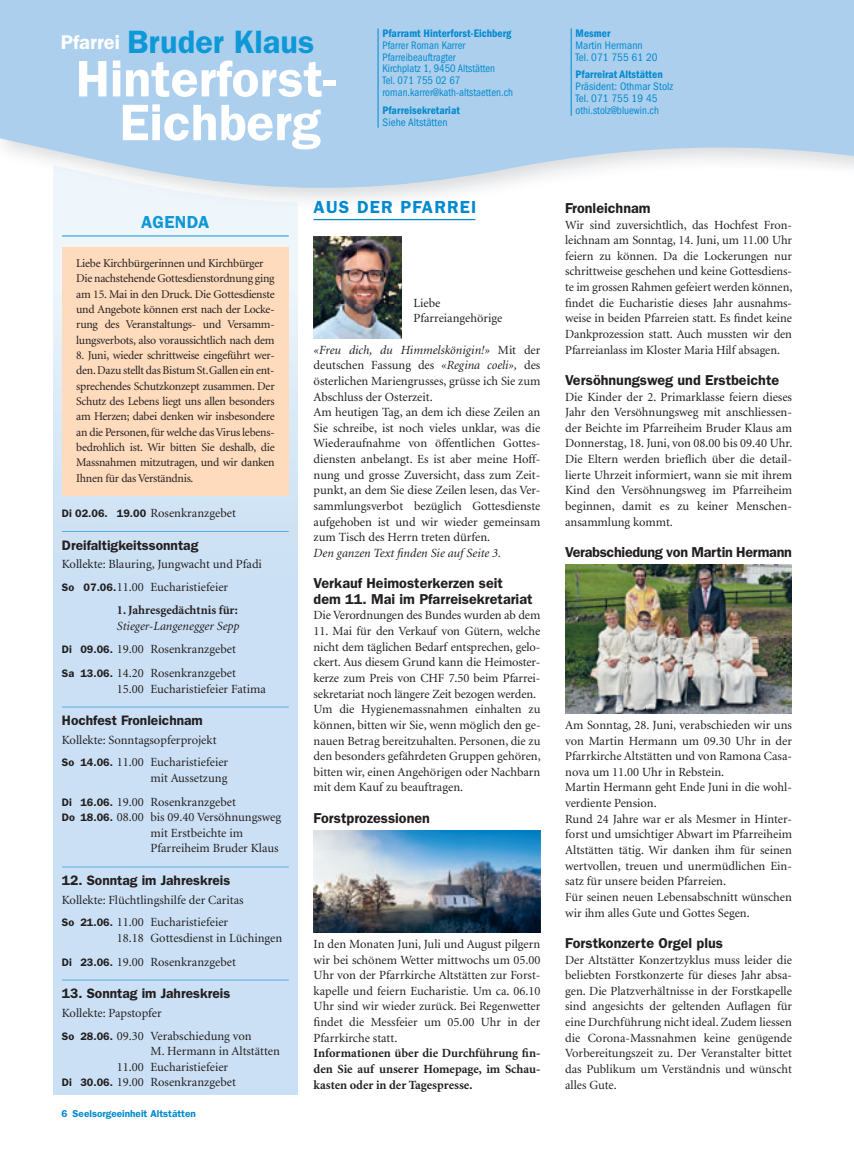
<style>
.page{position:relative;width:854px;height:1156px;background:#fff}
.page>*{position:absolute;margin:0;border:0;box-sizing:border-box;transform-origin:0 0}
.t1{font:600 51.5px/43.8px "Franklin Gothic LT";color:#fff;text-align:center}
.t2{font:600 32.5px "Franklin Gothic LT";color:#0e98d7}
.t3{font:600 17.5px "Franklin Gothic LT";letter-spacing:.07em;color:#0089cf}
.t4{font:600 17.5px "Franklin Gothic LT";letter-spacing:.02em;color:#0e98d7}
.t5{font:600 14.38px/15.6px "Franklin Gothic LT";color:#231f20}
.t6{font:600 14.38px "Franklin Gothic LT";letter-spacing:-.02em;color:#231f20}
.t7{font:600 13.75px "Franklin Gothic LT";color:#231f20}
.t8{font:12.5px/15.6px "Minion LT";color:#231f20}
.t9{font:700 12.5px/15.6px "Minion LT";color:#231f20;text-align:justify}
.t10{font:italic 12.5px "Minion LT";color:#231f20}
.t11{font:11.88px/15.2px "Minion LT";letter-spacing:-.02em;color:#231f20}
.t12{font:condensed 11.25px/11.9px "Franklin Gothic LT";letter-spacing:.005em;color:#0089cf;scale:.95 1}
.t13{font:condensed 11.25px/11.9px "Franklin Gothic LT";letter-spacing:.005em;color:#0089cf}
.t14{font:600 condensed 11.25px "Franklin Gothic LT";letter-spacing:.005em;color:#0089cf}
.t15{font:600 10px "Franklin Gothic LT";color:#0089cf}
.s1{font-size:20px;color:#fff}
.s2{font-family:"Franklin Gothic LT";font-weight:600;font-size:10.88px}
.s3{font-style:italic}
</style>
<div class="page">
<svg style="left:0;top:0;width:854px;height:201px;background:#b7d4ee"></svg>
<hr style="left:378px;top:28px;width:1px;height:100px;background:#0089cf">
<div style="left:53px;top:212px;width:245px;height:882px;background:linear-gradient(to bottom,#e4eff9,#c1daf2)"></div>
<img style="left:53px;top:165px;width:245px;height:47px">
<hr style="left:571px;top:28px;width:1px;height:88px;background:#0089cf">
<hr style="left:62px;top:235px;width:227px;height:1px;background:#0e98d7">
<hr style="left:62px;top:531px;width:227px;height:1px;background:#5babdf">
<hr style="left:62px;top:706px;width:227px;height:1px;background:#5babdf">
<hr style="left:62px;top:866px;width:227px;height:1px;background:#5babdf">
<hr style="left:62px;top:979px;width:227px;height:1px;background:#5babdf">
<hr style="left:314px;top:219px;width:161px;height:1px;background:#0089cf">
<div style="left:62px;top:247px;width:227px;height:248px;background:#fddbbc"></div>
<img style="left:314px;top:830px;width:226px;height:102px">
<img style="left:565px;top:564px;width:227px;height:149px">
<img style="left:314px;top:236px;width:87px;height:102px">
<h2 class="t2" style="left:61px;top:30px;width:255px"><span class="s1">Pfarrei</span> Bruder Klaus</h2>
<h1 class="t1" style="left:76px;top:61px;width:261px">Hinterforst-<br>Eichberg</h1>
<p class="t14" style="left:383px;top:29px;width:130px">Pfarramt Hinterforst-Eichberg</p>
<p class="t12" style="left:383px;top:40px;width:139px">Pfarrer Roman Karrer<br>Pfarreibeauftragter<br>Kirchplatz 1, 9450 Altstätten<br>Tel. 071 755 02 67 roman.karrer@kath-altstaetten.ch</p>
<p class="t14" style="left:383px;top:106px;width:79px">Pfarreisekretariat</p>
<p class="t13" style="left:383px;top:117px;width:67px">Siehe Altstätten</p>
<h3 class="t4" style="left:141px;top:216px;width:70px">AGENDA</h3>
<p class="t11" style="left:76px;top:256px;width:200px">Liebe Kirchbürgerinnen und Kirchbürger Die nachstehende Gottesdienstordnung ging am 15. Mai in den Druck. Die Gottesdienste und Angebote können erst nach der Locke&shy;rung des Veranstaltungs- und Versamm&shy;lungsverbots, also voraussichtlich nach dem</p>
<p class="t11" style="left:76px;top:348px;width:200px;text-align:justify">8. Juni, wieder schrittweise eingeführt wer&shy;den. Dazu stellt das Bistum St. Gallen ein ent&shy;sprechendes Schutzkonzept zusammen. Der Schutz des Lebens liegt uns allen besonders am Herzen; dabei denken wir insbesondere an die Personen, für welche das Virus lebens&shy;bedrohlich ist. Wir bitten Sie deshalb, die Massnahmen mitzutragen, und wir danken Ihnen für das Verständnis.</p>
<p class="t8" style="left:62px;top:506px;width:175px"><span class="s2">Di 02.06. 19.00</span> Rosenkranzgebet</p>
<p class="t7" style="left:62px;top:540px;width:138px">Dreifaltigkeitssonntag</p>
<p class="t8" style="left:62px;top:553px;width:201px;line-height:22.8px">Kollekte: Blauring, Jungwacht und Pfadi<br><span class="s2">So 07.06.</span> 11.00 Eucharistiefeier</p>
<p class="t9" style="left:117px;top:603px;width:122px">1. Jahresgedächtnis für:</p>
<p class="t8" style="left:62px;top:615px;width:179px;line-height:23.4px;text-indent:55px"><span class="s3">Stieger-Langenegger Sepp<br></span><span class="s2">Di 09.06.</span> 19.00 Rosenkranzgebet<br><span class="s2">Sa 13.06.</span> 14.20 Rosenkranzgebet</p>
<p class="t8" style="left:117px;top:681px;width:150px">15.00 Eucharistiefeier Fatima</p>
<p class="t7" style="left:62px;top:715px;width:142px">Hochfest Fronleichnam</p>
<p class="t8" style="left:62px;top:729px;width:168px;line-height:22.8px">Kollekte: Sonntagsopferprojekt<br><span class="s2">So 14.06.</span> 11.00 Eucharistiefeier</p>
<p class="t8" style="left:62px;top:767px;width:175px;line-height:23.5px;text-indent:89px">mit Aussetzung<br><span class="s2">Di 16.06.</span> 19.00 Rosenkranzgebet</p>
<p class="t8" style="left:151px;top:810px;width:132px;text-indent:-89px"><span class="s2">Do 18.06.</span> 08.00 bis 09.40 Versöhnungsweg mit Erstbeichte im<br>Pfarreiheim Bruder Klaus</p>
<p class="t7" style="left:62px;top:875px;width:170px">12. Sonntag im Jahreskreis</p>
<p class="t8" style="left:62px;top:889px;width:183px;line-height:22.8px">Kollekte: Flüchtlingshilfe der Caritas<br><span class="s2">So 21.06.</span> 11.00 Eucharistiefeier</p>
<p class="t8" style="left:62px;top:927px;width:222px;line-height:23.5px;text-indent:55px">18.18 Gottesdienst in Lüchingen<br><span class="s2">Di 23.06.</span> 19.00 Rosenkranzgebet</p>
<p class="t7" style="left:62px;top:988px;width:170px">13. Sonntag im Jahreskreis</p>
<p class="t8" style="left:62px;top:1002px;width:191px;line-height:22.8px">Kollekte: Papstopfer<br><span class="s2">So 28.06.</span> 09.30 Verabschiedung von</p>
<p class="t8" style="left:151px;top:1044px;width:131px">M. Hermann in Altstätten</p>
<p class="t8" style="left:117px;top:1059px;width:113px">11.00 Eucharistiefeier</p>
<p class="t8" style="left:62px;top:1075px;width:175px"><span class="s2">Di 30.06.</span> 19.00 Rosenkranzgebet</p>
<p class="t15" style="left:61px;top:1109px;width:136px">6 Seelsorgeeinheit Altstätten</p>
<h3 class="t3" style="left:314px;top:201px;width:164px">AUS DER PFARREI</h3>
<p class="t8" style="left:413px;top:296px;width:91px">Liebe<br>Pfarreiangehörige</p>
<p class="t8" style="left:314px;top:343px;width:228px"><span class="s3">«Freu dich, du Himmelskönigin!»</span> Mit der deutschen Fassung des <span class="s3">«Regina coeli»,</span> des österlichen Mariengrusses, grüsse ich Sie zum Abschluss der Osterzeit.<br>Am heutigen Tag, an dem ich diese Zeilen an Sie schreibe, ist noch vieles unklar, was die Wiederaufnahme von öffentlichen Gottes&shy;diensten anbelangt. Es ist aber meine Hoff&shy;nung und grosse Zuversicht, dass zum Zeit&shy;punkt, an dem Sie diese Zeilen lesen, das Ver&shy;sammlungsverbot bezüglich Gottesdienste aufgehoben ist und wir wieder gemeinsam zum Tisch des Herrn treten dürfen.</p>
<p class="t10" style="left:314px;top:548px;width:189px">Den ganzen Text finden Sie auf Seite 3.</p>
<p class="t5" style="left:314px;top:576px;width:221px">Verkauf Heimosterkerzen seit dem 11. Mai im Pfarreisekretariat</p>
<p class="t8" style="left:314px;top:608px;width:228px">Die Verordnungen des Bundes wurden ab dem</p>
<p class="t8" style="left:314px;top:624px;width:229px">11. Mai für den Verkauf von Gütern, welche nicht dem täglichen Bedarf entsprechen, gelo&shy;ckert. Aus diesem Grund kann die Heimoster&shy;kerze zum Preis von CHF 7.50 beim Pfarrei&shy;sekretariat noch längere Zeit bezogen werden.<br>Um die Hygienemassnahmen einhalten zu können, bitten wir Sie, wenn möglich den ge&shy;nauen Betrag bereitzuhalten. Personen, die zu den besonders gefährdeten Gruppen gehören, bitten wir, einen Angehörigen oder Nachbarn mit dem Kauf zu beauftragen.</p>
<p class="t5" style="left:314px;top:811px;width:118px">Forstprozessionen</p>
<p class="t8" style="left:314px;top:936px;width:228px;text-align:justify">In den Monaten Juni, Juli und August pilgern wir bei schönem Wetter mittwochs um 05.00<br>Uhr von der Pfarrkirche Altstätten zur Forst&shy;kapelle und feiern Eucharistie. Um ca. 06.10<br>Uhr sind wir wieder zurück. Bei Regenwetter findet die Messfeier um 05.00 Uhr in der Pfarrkirche statt.</p>
<p class="t9" style="left:314px;top:1046px;width:228px">Informationen über die Durchführung fin&shy;den Sie auf unserer Homepage, im Schau&shy;kasten oder in der Tagespresse.</p>
<p class="t14" style="left:576px;top:29px;width:36px">Mesmer</p>
<p class="t13" style="left:576px;top:40px;width:83px">Martin Hermann<br>Tel. 071 755 61 20</p>
<p class="t14" style="left:576px;top:71px;width:89px">Pfarreirat Altstätten</p>
<p class="t13" style="left:576px;top:81px;width:99px">Präsident: Othmar Stolz<br>Tel. 071 755 19 45 othi.stolz@bluewin.ch</p>
<p class="t5" style="left:565px;top:201px;width:87px">Fronleichnam</p>
<p class="t8" style="left:565px;top:218px;width:229px;text-align:justify">Wir sind zuversichtlich, das Hochfest Fron&shy;leichnam am Sonntag, 14. Juni, um 11.00 Uhr feiern zu können. Da die Lockerungen nur schrittweise geschehen und keine Gottesdiens&shy;te im grossen Rahmen gefeiert werden können, findet die Eucharistie dieses Jahr ausnahms&shy;weise in beiden Pfarreien statt. Es findet keine Dankprozession statt. Auch mussten wir den Pfarreianlass im Kloster Maria Hilf absagen.</p>
<p class="t5" style="left:565px;top:373px;width:216px">Versöhnungsweg und Erstbeichte</p>
<p class="t8" style="left:565px;top:389px;width:229px;text-align:justify">Die Kinder der 2. Primarklasse feiern dieses Jahr den Versöhnungsweg mit anschliessen&shy;der Beichte im Pfarreiheim Bruder Klaus am Donnerstag, 18. Juni, von 08.00 bis 09.40 Uhr.<br>Die Eltern werden brieflich über die detail&shy;lierte Uhrzeit informiert, wann sie mit ihrem Kind den Versöhnungsweg im Pfarreiheim beginnen, damit es zu keiner Menschen&shy;ansammlung kommt.</p>
<p class="t6" style="left:565px;top:547px;width:228px">Verabschiedung von Martin Hermann</p>
<p class="t8" style="left:565px;top:718px;width:228px">Am Sonntag, 28. Juni, verabschieden wir uns von Martin Hermann um 09.30 Uhr in der Pfarrkirche Altstätten und von Ramona Casa&shy;nova um 11.00 Uhr in Rebstein.<br>Martin Hermann geht Ende Juni in die wohl&shy;verdiente Pension.<br>Rund 24 Jahre war er als Mesmer in Hinter&shy;forst und umsichtiger Abwart im Pfarreiheim Altstätten tätig. Wir danken ihm für seinen wertvollen, treuen und unermüdlichen Ein&shy;satz für unsere beiden Pfarreien.<br>Für seinen neuen Lebensabschnitt wünschen wir ihm alles Gute und Gottes Segen.</p>
<p class="t5" style="left:565px;top:936px;width:159px">Forstkonzerte Orgel plus</p>
<p class="t8" style="left:565px;top:952px;width:228px;text-align:justify">Der Altstätter Konzertzyklus muss leider die beliebten Forstkonzerte für dieses Jahr absa&shy;gen. Die Platzverhältnisse in der Forstkapelle sind angesichts der geltenden Auflagen für eine Durchführung nicht ideal. Zudem liessen die Corona-Massnahmen keine genügende Vorbereitungszeit zu. Der Veranstalter bittet das Publikum um Verständnis und wünscht alles Gute.</p>
</div>
